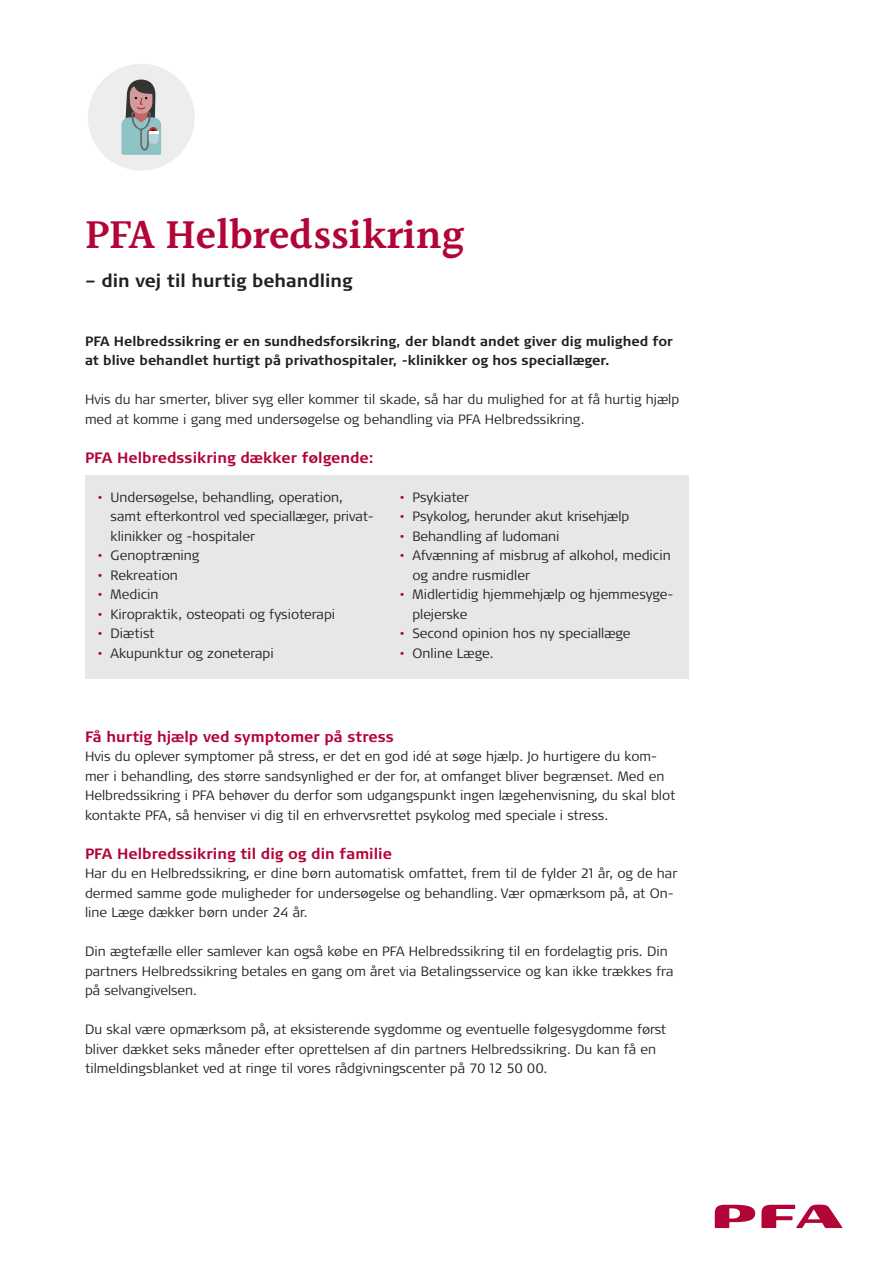
<style>
.page{position:relative;width:893px;height:1263px;background:#fff}
.page>*{position:absolute;margin:0;border:0;box-sizing:border-box;transform-origin:0 0}
.overskrift{font:600 42px "Halant";color:#b30437}
.underoverskrift{font:700 18px "Signa OT";color:#231f20}
.bold_rød{font:700 15px "Signa OT";color:#b30437}
.t1{font:300 13.5px/19.5px "Signa OT";color:#231f20}
.rubrik{font:700 13.5px/19.5px "Signa OT";color:#231f20}
.s1{color:#b30437}
</style>
<div class="page">
<div style="left:85px;top:475px;width:302px;height:86px;background:#e6e7e9"></div>
<div style="left:85px;top:553px;width:302px;height:47px;background:#e6e7e9"></div>
<div style="left:85px;top:592px;width:302px;height:47px;background:#e6e7e9"></div>
<div style="left:85px;top:631px;width:302px;height:47px;background:#e6e7e9"></div>
<div style="left:387px;top:475px;width:302px;height:47px;background:#e6e7e9"></div>
<div style="left:387px;top:514px;width:302px;height:47px;background:#e6e7e9"></div>
<div style="left:387px;top:533px;width:302px;height:67px;background:#e6e7e9"></div>
<div style="left:387px;top:572px;width:302px;height:67px;background:#e6e7e9"></div>
<div style="left:387px;top:631px;width:302px;height:47px;background:#e6e7e9"></div>
<svg style="left:715px;top:1205px;width:40px;height:23px"></svg>
<svg style="left:761px;top:1204px;width:81px;height:24px"></svg>
<div style="left:88px;top:64px;width:107px;height:107px;background:#ededed;border-radius:50%"></div>
<svg style="left:121px;top:79px;width:40px;height:76px"></svg>
<p class="overskrift" style="left:85px;top:209px;width:380px">PFA Helbredssikring</p>
<p class="underoverskrift" style="left:85px;top:270px;width:269px">– din vej til hurtig behandling</p>
<p class="rubrik" style="left:85px;top:331px;width:589px">PFA Helbredssikring er en sundhedsforsikring, der blandt andet giver dig mulighed for at blive behandlet hurtigt på privathospitaler, -klinikker og hos speciallæger.</p>
<p class="t1" style="left:85px;top:390px;width:596px">Hvis du har smerter, bliver syg eller kommer til skade, så har du mulighed for at få hurtig hjælp med at komme i gang med undersøgelse og behandling via PFA Helbredssikring.</p>
<p class="bold_rød" style="left:85px;top:449px;width:290px">PFA Helbredssikring dækker følgende:</p>
<p class="t1" style="left:111px;top:487px;width:265px;text-indent:-13px"><span class="s1">•</span> Undersøgelse, behandling, operation, samt efterkontrol ved speciallæger, privat&shy;klinikker og -hospitaler</p>
<p class="t1" style="left:98px;top:546px;width:103px"><span class="s1">•</span> Genoptræning</p>
<p class="t1" style="left:98px;top:565px;width:82px"><span class="s1">•</span> Rekreation</p>
<p class="t1" style="left:98px;top:585px;width:62px"><span class="s1">•</span> Medicin</p>
<p class="t1" style="left:98px;top:604px;width:239px"><span class="s1">•</span> Kiropraktik, osteopati og fysioterapi</p>
<p class="t1" style="left:98px;top:624px;width:58px"><span class="s1">•</span> Diætist</p>
<p class="t1" style="left:98px;top:643px;width:177px"><span class="s1">•</span> Akupunktur og zoneterapi</p>
<p class="t1" style="left:400px;top:487px;width:71px"><span class="s1">•</span> Psykiater</p>
<p class="t1" style="left:400px;top:507px;width:231px"><span class="s1">•</span> Psykolog, herunder akut krisehjælp</p>
<p class="t1" style="left:400px;top:526px;width:161px"><span class="s1">•</span> Behandling af ludomani</p>
<p class="t1" style="left:412px;top:546px;width:260px;text-indent:-13px"><span class="s1">•</span> Afvænning af misbrug af alkohol, medicin og andre rusmidler</p>
<p class="t1" style="left:412px;top:585px;width:263px;text-indent:-13px"><span class="s1">•</span> Midlertidig hjemmehjælp og hjemmesyge&shy;plejerske</p>
<p class="t1" style="left:400px;top:624px;width:232px"><span class="s1">•</span> Second opinion hos ny speciallæge</p>
<p class="t1" style="left:400px;top:643px;width:95px"><span class="s1">•</span> Online Læge.</p>
<p class="bold_rød" style="left:85px;top:728px;width:310px">Få hurtig hjælp ved symptomer på stress</p>
<p class="t1" style="left:85px;top:747px;width:592px">Hvis du oplever symptomer på stress, er det en god idé at søge hjælp. Jo hurtigere du kom&shy;mer i behandling, des større sandsynlighed er der for, at omfanget bliver begrænset. Med en Helbredssikring i PFA behøver du derfor som udgangspunkt ingen lægehenvisning, du skal blot kontakte PFA, så henviser vi dig til en erhvervsrettet psykolog med speciale i stress.</p>
<p class="bold_rød" style="left:85px;top:845px;width:308px">PFA Helbredssikring til dig og din familie</p>
<p class="t1" style="left:85px;top:864px;width:594px">Har du en Helbredssikring, er dine børn automatisk omfattet, frem til de fylder 21 år, og de har</p>
<p class="t1" style="left:85px;top:883px;width:590px">dermed samme gode muligheder for undersøgelse og behandling. Vær opmærksom på, at On&shy;line Læge dækker børn under 24 år.</p>
<p class="t1" style="left:85px;top:942px;width:584px">Din ægtefælle eller samlever kan også købe en PFA Helbredssikring til en fordelagtig pris. Din</p>
<p class="t1" style="left:85px;top:961px;width:590px">partners Helbredssikring betales en gang om året via Betalingsservice og kan ikke trækkes fra på selvangivelsen.</p>
<p class="t1" style="left:85px;top:1020px;width:582px">Du skal være opmærksom på, at eksisterende sygdomme og eventuelle følgesygdomme først</p>
<p class="t1" style="left:85px;top:1039px;width:573px">bliver dækket seks måneder efter oprettelsen af din partners Helbredssikring. Du kan få en</p>
<p class="t1" style="left:85px;top:1059px;width:464px">tilmeldingsblanket ved at ringe til vores rådgivningscenter på 70 12 50 00.</p>
</div>
